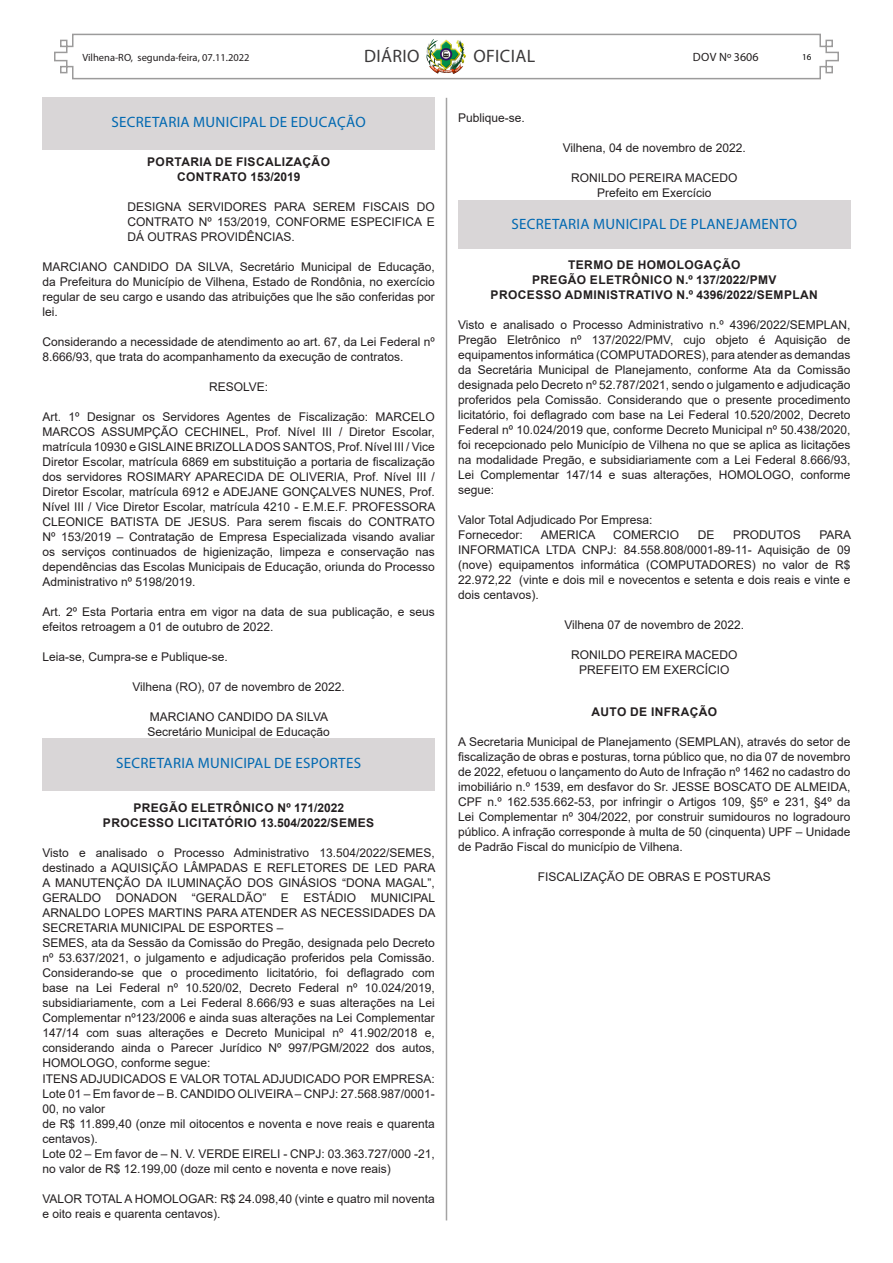
<style>
.page{position:relative;width:893px;height:1263px;background:#fff}
.page>*{position:absolute;margin:0;border:0;box-sizing:border-box;transform-origin:0 0}
.t1{font:18px "Myriad Pro";letter-spacing:.02em;color:#3c3a3b}
.TÍTULO{font:15px "Myriad Pro";letter-spacing:.02em;color:#0068b1}
.Ementa{font:12px/15px "Arial";color:#231f20;text-align:justify}
.Orgão_Emitente{font:12px "Arial";color:#231f20}
.Titulo_Descrição{font:700 12px "Arial";letter-spacing:.035em;color:#231f20}
.Titulo_Descrição-2{font:700 12px "Arial";letter-spacing:.01em;color:#231f20}
.t2{font:12px "Myriad Pro";letter-spacing:.005em;color:#231f20}
.t3{font:10.5px "Myriad Pro";color:#231f20}
.t4{font:9px "Myriad Pro";color:#000}
</style>
<div class="page">
<svg style="left:54px;top:33px;width:785px;height:47px"></svg>
<img style="left:425px;top:37px;width:42px;height:38px">
<hr style="left:446px;top:98px;width:1px;height:1122px;background:#a4a3a3">
<div style="left:43px;top:98px;width:392px;height:52px;background:#d9d6d7"></div>
<div style="left:43px;top:739px;width:392px;height:52px;background:#d9d6d7"></div>
<div style="left:458px;top:200px;width:392px;height:49px;background:#d9d6d7"></div>
<p class="t3" style="left:82px;top:51px;width:169px">Vilhena-RO, segunda-feira, 07.11.2022</p>
<h1 class="t1" style="left:364px;top:45px;width:57px">DIÁRIO</h1>
<h1 class="t1" style="left:473px;top:45px;width:63px">OFICIAL</h1>
<p class="t2" style="left:693px;top:49px;width:67px">DOV Nº 3606</p>
<p class="t4" style="left:802px;top:52px;width:11px">16</p>
<p class="TÍTULO" style="left:112px;top:113px;width:189px">SECRETARIA MUNICIPAL DE EDU</p>
<p class="TÍTULO" style="left:319px;top:113px;width:48px">CAÇÃO</p>
<p class="Titulo_Descrição" style="left:147px;top:153px;width:184px">PORTARIA DE FISCALIZAÇÃO</p>
<p class="Titulo_Descrição-2" style="left:177px;top:168px;width:125px">CONTRATO 153/2019</p>
<p class="Ementa" style="left:128px;top:199px;width:309px">DESIGNA SERVIDORES PARA SEREM FISCAIS DO CONTRATO Nº 153/2019, CONFORME ESPECIFICA E DÁ OUTRAS PROVIDÊNCIAS.</p>
<p class="Ementa" style="left:43px;top:259px;width:394px">MARCIANO CANDIDO DA SILVA, Secretário Municipal de Educação, da Prefeitura do Município de Vilhena, Estado de Rondônia, no exercício regular de seu cargo e usando das atribuições que lhe são conferidas por lei.</p>
<p class="Ementa" style="left:43px;top:334px;width:394px">Considerando a necessidade de atendimento ao art. 67, da Lei Federal nº<br>8.666/93, que trata do acompanhamento da execução de contratos.</p>
<p class="Orgão_Emitente" style="left:209px;top:379px;width:61px">RESOLVE:</p>
<p class="Ementa" style="left:43px;top:409px;width:394px">Art. 1º Designar os Servidores Agentes de Fiscalização: MARCELO MARCOS ASSUMPÇÃO CECHINEL, Prof. Nível III / Diretor Escolar, matrícula 10930 e GISLAINE BRIZOLLA DOS SANTOS, Prof. Nível III / Vice Diretor Escolar, matrícula 6869 em substituição a portaria de fiscalização dos servidores ROSIMARY APARECIDA DE OLIVERIA, Prof. Nível III / Diretor Escolar, matrícula 6912 e ADEJANE GONÇALVES NUNES, Prof.<br>Nível III / Vice Diretor Escolar, matrícula 4210 - E.M.E.F. PROFESSORA CLEONICE BATISTA DE JESUS. Para serem fiscais do CONTRATO Nº 153/2019 – Contratação de Empresa Especializada visando avaliar os serviços continuados de higienização, limpeza e conservação nas dependências das Escolas Municipais de Educação, oriunda do Processo Administrativo nº 5198/2019.</p>
<p class="Ementa" style="left:43px;top:604px;width:394px">Art. 2º Esta Portaria entra em vigor na data de sua publicação, e seus efeitos retroagem a 01 de outubro de 2022.</p>
<p class="Ementa" style="left:43px;top:649px;width:187px">Leia-se, Cumpra-se e Publique-se.</p>
<p class="Orgão_Emitente" style="left:132px;top:679px;width:214px">Vilhena (RO), 07 de novembro de 2022.</p>
<p class="Orgão_Emitente" style="left:150px;top:709px;width:180px">MARCIANO CANDIDO DA SILVA</p>
<p class="Orgão_Emitente" style="left:148px;top:724px;width:184px">Secretário Municipal de Educação</p>
<p class="TÍTULO" style="left:116px;top:754px;width:238px">SECRETARIA MUNICIPAL DE ESPORTES</p>
<p class="Titulo_Descrição" style="left:133px;top:800px;width:212px">PREGÃO ELETRÔNICO Nº 171/2022</p>
<p class="Titulo_Descrição" style="left:103px;top:815px;width:273px">PROCESSO LICITATÓRIO 13.504/2022/SEMES</p>
<p class="Ementa" style="left:43px;top:846px;width:394px">Visto e analisado o Processo Administrativo 13.504/2022/SEMES, destinado a AQUISIÇÃO LÂMPADAS E REFLETORES DE LED PARA A MANUTENÇÃO DA ILUMINAÇÃO DOS GINÁSIOS “DONA MAGAL”, GERALDO DONADON “GERALDÃO” E ESTÁDIO MUNICIPAL ARNALDO LOPES MARTINS PARA ATENDER AS NECESSIDADES DA SECRETARIA MUNICIPAL DE ESPORTES –</p>
<p class="Ementa" style="left:43px;top:936px;width:394px">SEMES, ata da Sessão da Comissão do Pregão, designada pelo Decreto nº 53.637/2021, o julgamento e adjudicação proferidos pela Comissão.<br>Considerando-se que o procedimento licitatório, foi deflagrado com base na Lei Federal nº 10.520/02, Decreto Federal nº 10.024/2019, subsidiariamente, com a Lei Federal 8.666/93 e suas alterações na Lei Complementar nº123/2006 e ainda suas alterações na Lei Complementar 147/14 com suas alterações e Decreto Municipal nº 41.902/2018 e, considerando ainda o Parecer Jurídico Nº 997/PGM/2022 dos autos, HOMOLOGO, conforme segue:</p>
<p class="Ementa" style="left:43px;top:1071px;width:394px">ITENS ADJUDICADOS E VALOR TOTAL ADJUDICADO POR EMPRESA:</p>
<p class="Ementa" style="left:43px;top:1086px;width:394px">Lote 01 – Em favor de – B. CANDIDO OLIVEIRA – CNPJ: 27.568.987/0001-<br>00, no valor</p>
<p class="Ementa" style="left:43px;top:1116px;width:394px">de R$ 11.899,40 (onze mil oitocentos e noventa e nove reais e quarenta centavos).</p>
<p class="Ementa" style="left:43px;top:1146px;width:394px">Lote 02 – Em favor de – N. V. VERDE EIRELI - CNPJ: 03.363.727/000 -21, no valor de R$ 12.199,00 (doze mil cento e noventa e nove reais)</p>
<p class="Ementa" style="left:43px;top:1191px;width:394px">VALOR TOTAL A HOMOLOGAR: R$ 24.098,40 (vinte e quatro mil noventa e oito reais e quarenta centavos).</p>
<p class="Ementa" style="left:458px;top:110px;width:68px">Publique-se.</p>
<p class="Orgão_Emitente" style="left:563px;top:139px;width:185px">Vilhena, 04 de novembro de 2022.</p>
<p class="Orgão_Emitente" style="left:571px;top:169px;width:168px">RONILDO PEREIRA MACEDO</p>
<p class="Orgão_Emitente" style="left:597px;top:184px;width:116px">Prefeito em Exercício</p>
<p class="TÍTULO" style="left:511px;top:215px;width:197px">SECRETARIA MUNICIPAL DE PLANE</p>
<p class="TÍTULO" style="left:734px;top:215px;width:65px">JAMENTO</p>
<p class="Titulo_Descrição" style="left:568px;top:256px;width:174px">TERMO DE HOMOLOGAÇÃO</p>
<p class="Titulo_Descrição" style="left:532px;top:271px;width:246px">PREGÃO ELETRÔNICO N.º 137/2022/PMV</p>
<p class="Titulo_Descrição" style="left:491px;top:286px;width:329px">PROCESSO ADMINISTRATIVO N.º 4396/2022/SEMPLAN</p>
<p class="Ementa" style="left:458px;top:317px;width:394px">Visto e analisado o Processo Administrativo n.º 4396/2022/SEMPLAN, Pregão Eletrônico nº 137/2022/PMV, cujo objeto é Aquisição de equipamentos informática (COMPUTADORES), para atender as demandas da Secretária Municipal de Planejamento, conforme Ata da Comissão designada pelo Decreto nº 52.787/2021, sendo o julgamento e adjudicação proferidos pela Comissão. Considerando que o presente procedimento licitatório, foi deflagrado com base na Lei Federal 10.520/2002, Decreto Federal nº 10.024/2019 que, conforme Decreto Municipal nº 50.438/2020, foi recepcionado pelo Município de Vilhena no que se aplica as licitações na modalidade Pregão, e subsidiariamente com a Lei Federal 8.666/93, Lei Complementar 147/14 e suas alterações, HOMOLOGO, conforme segue:</p>
<p class="Ementa" style="left:458px;top:512px;width:196px">Valor Total Adjudicado Por Empresa:</p>
<p class="Ementa" style="left:458px;top:527px;width:66px">Fornecedor:</p>
<p class="Ementa" style="left:541px;top:527px;width:56px">AMERICA</p>
<p class="Ementa" style="left:613px;top:527px;width:67px">COMERCIO</p>
<p class="Ementa" style="left:698px;top:527px;width:18px">DE</p>
<p class="Ementa" style="left:733px;top:527px;width:69px">PRODUTOS</p>
<p class="Ementa" style="left:458px;top:527px;width:394px;text-indent:361px">PARA INFORMATICA LTDA CNPJ: 84.558.808/0001-89-11- Aquisição de 09 (nove) equipamentos informática (COMPUTADORES) no valor de R$ 22.972,22 (vinte e dois mil e novecentos e setenta e dois reais e vinte e dois centavos).</p>
<p class="Orgão_Emitente" style="left:564px;top:617px;width:181px">Vilhena 07 de novembro de 2022.</p>
<p class="Orgão_Emitente" style="left:571px;top:647px;width:168px">RONILDO PEREIRA MACEDO</p>
<p class="Orgão_Emitente" style="left:579px;top:662px;width:152px">PREFEITO EM EXERCÍCIO</p>
<p class="Titulo_Descrição" style="left:591px;top:703px;width:127px">AUTO DE INFRAÇÃO</p>
<p class="Ementa" style="left:458px;top:734px;width:394px">A Secretaria Municipal de Planejamento (SEMPLAN), através do setor de fiscalização de obras e posturas, torna público que, no dia 07 de novembro de 2022, efetuou o lançamento do Auto de Infração nº 1462 no cadastro do imobiliário n.º 1539, em desfavor do Sr. JESSE BOSCATO DE ALMEIDA, CPF n.º 162.535.662-53, por infringir o Artigos 109, §5º e 231, §4º da Lei Complementar nº 304/2022, por construir sumidouros no logradouro público. A infração corresponde à multa de 50 (cinquenta) UPF – Unidade de Padrão Fiscal do município de Vilhena.</p>
<p class="Orgão_Emitente" style="left:538px;top:868px;width:234px">FISCALIZAÇÃO DE OBRAS E POSTURAS</p>
</div>
